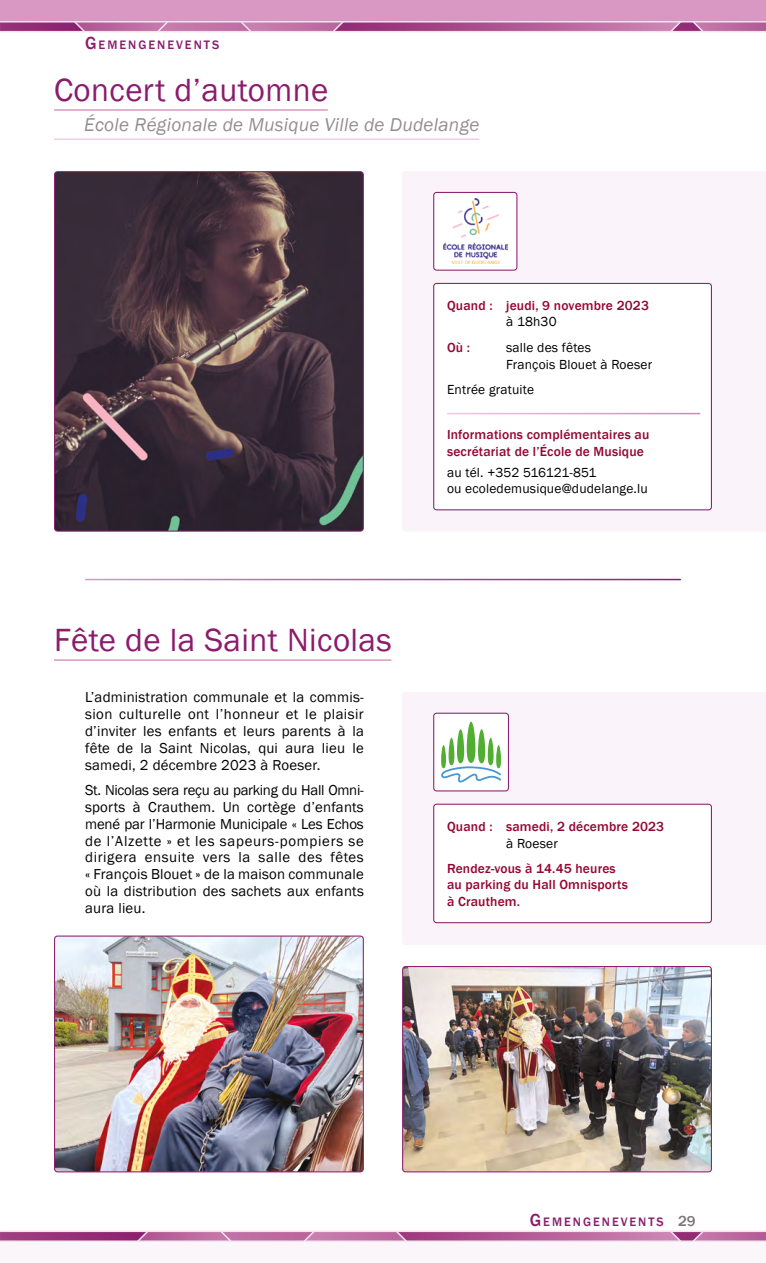
<style>
.page{position:relative;width:766px;height:1263px;background:#fff}
.page>*{position:absolute;margin:0;border:0;box-sizing:border-box;transform-origin:0 0}
.t1{font:33px "Franklin Gothic";letter-spacing:.015em;color:#8b1c6d}
.t2{font:italic 19.05px "Franklin Gothic";letter-spacing:.015em;color:#968c90}
.t3{font:14.85px/16.8px "Franklin Gothic";letter-spacing:.015em;color:#000;text-align:justify}
.t4{font:500 13.5px/16.5px "Franklin Gothic";letter-spacing:.015em;color:#940731}
.t5{font:13.5px/16.8px "Franklin Gothic";letter-spacing:.015em;color:#000}
.t6{font:500 12.6px "Franklin Gothic";letter-spacing:.155em;color:#8b1c6d}
.s1{font-size:18px}
.s2{font-size:15px;color:#7e757b}
</style>
<div class="page">
<svg style="left:0;top:23px;width:765px;height:10px;background:#bb6ea2"></svg>
<svg style="left:0;top:1232px;width:765px;height:8px;background:#b35e97"></svg>
<div style="left:0;top:0;width:765px;height:22px;background:#d898c3"></div>
<hr style="left:0;top:21px;width:765px;height:2px;background:#f3e2f0">
<hr style="left:0;top:31px;width:765px;height:1px;background:#f3e2f0">
<div style="left:0;top:1241px;width:765px;height:22px;background:#fbf6fa"></div>
<hr style="left:0;top:1230px;width:765px;height:2px;background:#f3e2f0">
<hr style="left:0;top:1240px;width:765px;height:2px;background:#f3e2f0">
<hr style="left:54px;top:109px;width:274px;height:2px;background:#d898c3">
<hr style="left:54px;top:138px;width:425px;height:2px;background:#ebcee4">
<hr style="left:54px;top:659px;width:337px;height:2px;background:#d898c3">
<div style="left:402px;top:171px;width:363px;height:360px;background:#faf3f9"></div>
<div style="left:433px;top:283px;width:278px;height:227px;background:#fff;border-radius:3px"></div>
<div style="left:433px;top:283px;width:278px;height:227px;border:1px solid #8b1c6d;border-radius:3px"></div>
<div style="left:433px;top:192px;width:83px;height:78px;background:#fff;border-radius:3px"></div>
<img style="left:443px;top:199px;width:64px;height:65px">
<div style="left:433px;top:192px;width:84px;height:79px;border:1px solid #8b1c6d;border-radius:3px"></div>
<img style="left:404px;top:966px;width:307px;height:206px">
<div style="left:402px;top:966px;width:309px;height:206px;border:1px solid #8b1c6d;border-radius:3px"></div>
<img style="left:56px;top:937px;width:306px;height:233px">
<div style="left:54px;top:935px;width:310px;height:237px;border:1px solid #8b1c6d;border-radius:3px"></div>
<img style="left:56px;top:173px;width:306px;height:357px">
<div style="left:54px;top:171px;width:310px;height:361px;border:1px solid #8b1c6d;border-radius:3px"></div>
<div style="left:402px;top:692px;width:363px;height:253px;background:#faf3f9"></div>
<div style="left:433px;top:804px;width:278px;height:119px;background:#fff;border-radius:3px"></div>
<div style="left:433px;top:804px;width:278px;height:119px;border:1px solid #8b1c6d;border-radius:3px"></div>
<div style="left:433px;top:713px;width:75px;height:78px;background:#fff;border-radius:3px"></div>
<div style="left:433px;top:713px;width:76px;height:78px;border:1px solid #8b1c6d;border-radius:3px"></div>
<svg style="left:441px;top:722px;width:60px;height:60px"></svg>
<p class="t6" style="left:85px;top:37px;width:135px"><span class="s1">G</span>EMENGENEVENTS</p>
<h1 class="t1" style="left:54px;top:69px;width:276px">Concert d’automne</h1>
<p class="t2" style="left:84px;top:113px;width:397px">École Régionale de Musique Ville de Dudelange</p>
<h1 class="t1" style="left:54px;top:619px;width:339px">Fête de la Saint Nicolas</h1>
<p class="t3" style="left:85px;top:689px;width:280px">L’administration communale et la commis&shy;sion culturelle ont l’honneur et le plaisir d’inviter les enfants et leurs parents à la fête de la Saint Nicolas, qui aura lieu le samedi, 2 décembre 2023 à Roeser.</p>
<p class="t3" style="left:85px;top:782px;width:280px">St. Nicolas sera reçu au parking du Hall Omni&shy;sports à Crauthem. Un cortège d’enfants mené par l’Harmonie Municipale « Les Echos de l’Alzette » et les sapeurs-pompiers se dirigera ensuite vers la salle des fêtes « François Blouet » de la maison communale où la distribution des sachets aux enfants aura lieu.</p>
<p class="t4" style="left:447px;top:297px;width:203px">Quand : jeudi, 9 novembre 2023</p>
<p class="t5" style="left:506px;top:314px;width:52px">à 18h30</p>
<p class="t4" style="left:447px;top:339px;width:25px">Où :</p>
<p class="t5" style="left:506px;top:339px;width:147px">salle des fêtes<br>François Blouet à Roeser</p>
<p class="t5" style="left:447px;top:381px;width:88px">Entrée gratuite</p>
<p class="t4" style="left:447px;top:427px;width:204px">Informations complémentaires au secrétariat de l’École de Musique</p>
<p class="t5" style="left:447px;top:464px;width:202px">au tél. +352 516121-851<br>ou ecoledemusique@dudelange.lu</p>
<p class="t4" style="left:447px;top:818px;width:219px">Quand : samedi, 2 décembre 2023</p>
<p class="t5" style="left:506px;top:835px;width:53px">à Roeser</p>
<p class="t4" style="left:447px;top:860px;width:182px">Rendez-vous à 14.45 heures au parking du Hall Omnisports à Crauthem.</p>
<p class="t6" style="left:529px;top:1214px;width:167px"><span class="s1">G</span>EMENGENEVENTS <span class="s2">29</span></p>
</div>
